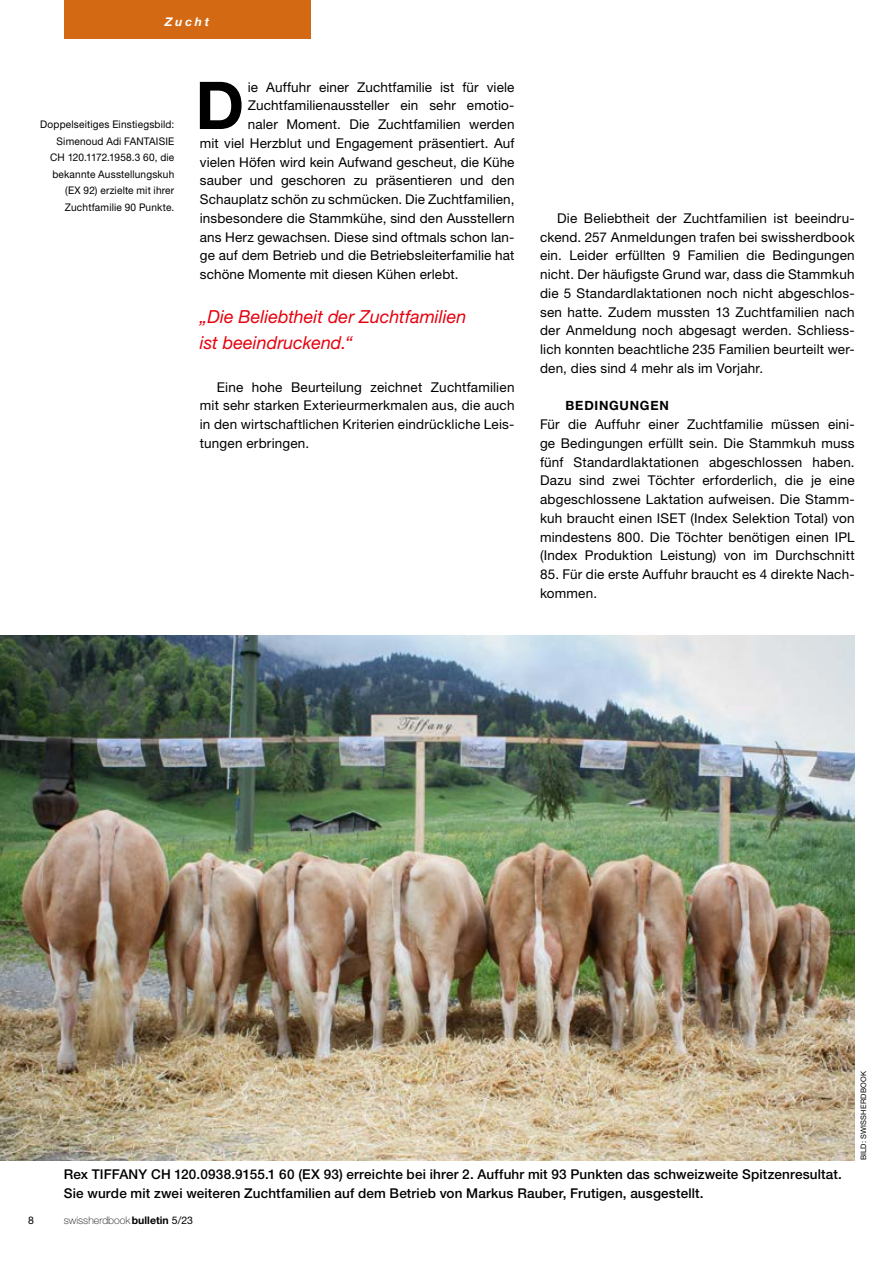
<style>
.page{position:relative;width:893px;height:1263px;background:#fff}
.page>*{position:absolute;margin:0;border:0;box-sizing:border-box;transform-origin:0 0}
.t1{font:700 66px "Helvetica Neue LT Std";color:#000}
.t2{font:italic 18px/25.5px "Helvetica Neue LT Std";color:#e7000e}
.t3{font:13.5px/18.8px "Helvetica Neue LT Std";letter-spacing:.01em;color:#000;text-align:justify}
.t4{font:500 13.5px/18.8px "Helvetica Neue LT Std";letter-spacing:.01em;color:#000}
.t5{font:700 12.75px "Helvetica Neue LT Std";letter-spacing:.06em;color:#000}
.t6{font:italic 700 12px "Helvetica Neue LT Std";letter-spacing:.23em;color:#fff}
.t7{font:10.5px/16.5px "Helvetica Neue LT Std";letter-spacing:.015em;color:#000;text-align:right;scale:.96 1}
.t8{font:100 10.5px "Helvetica Neue LT Std";letter-spacing:.005em;color:#000}
.t9{font:10.5px "Helvetica Neue LT Std";letter-spacing:.015em;color:#000}
.t10{font:7.5px "Helvetica Neue LT Std";letter-spacing:.025em;color:#000}
.s1{font-weight:700}
.s2{font-weight:400}
</style>
<div class="page">
<div style="left:64px;top:0;width:246px;height:38px;background:#d46914"></div>
<img style="left:0;top:635px;width:855px;height:525px">
<p class="t6" style="left:165px;top:15px;width:46px">Zucht</p>
<p class="t7" style="left:40px;top:116px;width:141px">Doppelseitiges Einstiegsbild:<br>Simenoud Adi FANTAISIE<br>CH 120.1172.1958.3 60, die bekannte Ausstellungskuh (EX 92) erzielte mit ihrer<br>Zuchtfamilie 90 Punkte.</p>
<h1 class="t1" style="left:195px;top:65px;width:50px">D</h1>
<p class="t3" style="left:248px;top:77px;width:268px">ie Auffuhr einer Zuchtfamilie ist für viele</p>
<p class="t3" style="left:248px;top:96px;width:268px">Zuchtfamilienaussteller ein sehr emotio-</p>
<p class="t3" style="left:248px;top:115px;width:268px">naler Moment. Die Zuchtfamilien werden</p>
<p class="t3" style="left:200px;top:133px;width:316px">mit viel Herzblut und Engagement präsentiert. Auf</p>
<p class="t3" style="left:200px;top:152px;width:316px">vielen Höfen wird kein Aufwand gescheut, die Kühe</p>
<p class="t3" style="left:200px;top:171px;width:316px">sauber und geschoren zu präsentieren und den</p>
<p class="t3" style="left:200px;top:190px;width:316px">Schauplatz schön zu schmücken. Die Zuchtfamilien,</p>
<p class="t3" style="left:200px;top:208px;width:316px">insbesondere die Stammkühe, sind den Ausstellern</p>
<p class="t3" style="left:200px;top:227px;width:316px">ans Herz gewachsen. Diese sind oftmals schon lan-</p>
<p class="t3" style="left:200px;top:246px;width:316px">ge auf dem Betrieb und die Betriebsleiterfamilie hat</p>
<p class="t3" style="left:200px;top:265px;width:260px">schöne Momente mit diesen Kühen erlebt.</p>
<h2 class="t2" style="left:200px;top:304px;width:268px">„Die Beliebtheit der Zuchtfamilien ist beeindruckend.“</h2>
<p class="t3" style="left:200px;top:377px;width:316px;text-indent:17px">Eine hohe Beurteilung zeichnet Zuchtfamilien mit sehr starken Exterieurmerkmalen aus, die auch in den wirtschaftlichen Kriterien eindrückliche Leis&shy;tungen erbringen.</p>
<p class="t3" style="left:540px;top:208px;width:316px;text-indent:17px">Die Beliebtheit der Zuchtfamilien ist beeindru&shy;ckend. 257 Anmeldungen trafen bei swissherdbook ein. Leider erfüllten 9 Familien die Bedingungen nicht. Der häufigste Grund war, dass die Stammkuh die 5 Standardlaktationen noch nicht abgeschlos&shy;sen hatte. Zudem mussten 13 Zuchtfamilien nach der Anmeldung noch abgesagt werden. Schliess&shy;lich konnten beachtliche 235 Familien beurteilt wer&shy;den, dies sind 4 mehr als im Vorjahr.</p>
<p class="t5" style="left:566px;top:398px;width:105px">BEDINGUNGEN</p>
<p class="t3" style="left:540px;top:415px;width:316px">Für die Auffuhr einer Zuchtfamilie müssen eini&shy;ge Bedingungen erfüllt sein. Die Stammkuh muss fünf Standardlaktationen abgeschlossen haben.<br>Dazu sind zwei Töchter erforderlich, die je eine abgeschlossene Laktation aufweisen. Die Stamm&shy;kuh braucht einen ISET (Index Selektion Total) von mindestens 800. Die Töchter benötigen einen IPL (Index Produktion Leistung) von im Durchschnitt</p>
<p class="t3" style="left:540px;top:565px;width:316px">85. Für die erste Auffuhr braucht es 4 direkte Nach&shy;kommen.</p>
<p class="t10" style="left:859px;top:1160px;width:91px;rotate:-90deg">BILD: SWISSHERDBOOK</p>
<p class="t4" style="left:64px;top:1165px;width:780px">Rex TIFFANY CH 120.0938.9155.1 60 (EX 93) erreichte bei ihrer 2. Auffuhr mit 93 Punkten das schweizweite Spitzenresultat.<br>Sie wurde mit zwei weiteren Zuchtfamilien auf dem Betrieb von Markus Rauber, Frutigen, ausgestellt.</p>
<p class="t9" style="left:28px;top:1214px;width:7px">8</p>
<p class="t8" style="left:64px;top:1214px;width:131px">swissherdbook<span class="s1">bulletin</span> <span class="s2">5/23</span></p>
</div>
